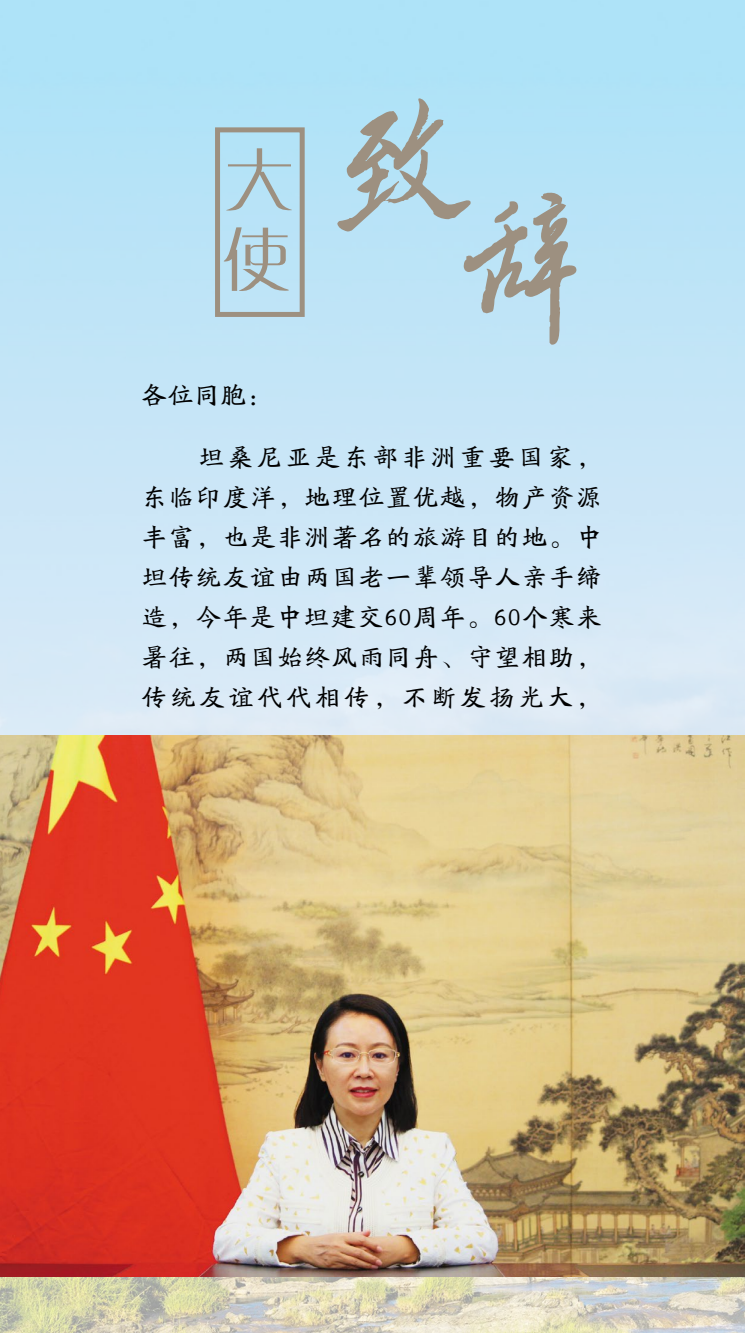
<style>
.page{position:relative;width:745px;height:1333px;background:#fff}
.page>*{position:absolute;margin:0;border:0;box-sizing:border-box;transform-origin:0 0}
.t1{font:167.5px "FZDCJW GB1 0";color:#9d9080}
.t2{font:68.25px/79.2px "FZZQK GBK1 0";color:#9d9080}
.t3{font:25px/40px "FZBWKSK GBK1 0";letter-spacing:.085em;color:#000;text-align:justify}
</style>
<div class="page">
<img style="left:0;top:0;width:744px;height:1332px">
<div style="left:215px;top:127px;width:89px;height:190px;border:5px solid #9d9080"></div>
<img style="left:0;top:735px;width:744px;height:541px">
<h2 class="t2" style="left:222px;top:141px;width:259px">大<br>使<sup>致</sup></h2>
<h1 class="t1" style="left:430px;top:178px;width:169px">辞</h1>
<p class="t3" style="left:142px;top:376px;width:131px">各位同胞：</p>
<p class="t3" style="left:142px;top:437px;width:461px;text-indent:57px">坦桑尼亚是东部非洲重要国家，东临印度洋，地理位置优越，物产资源丰富，也是非洲著名的旅游目的地。中坦传统友谊由两国老一辈领导人亲手缔造，今年是中坦建交60周年。60个寒来暑往，两国始终风雨同舟、守望相助，传统友谊代代相传，不断发扬光大，</p>
</div>
